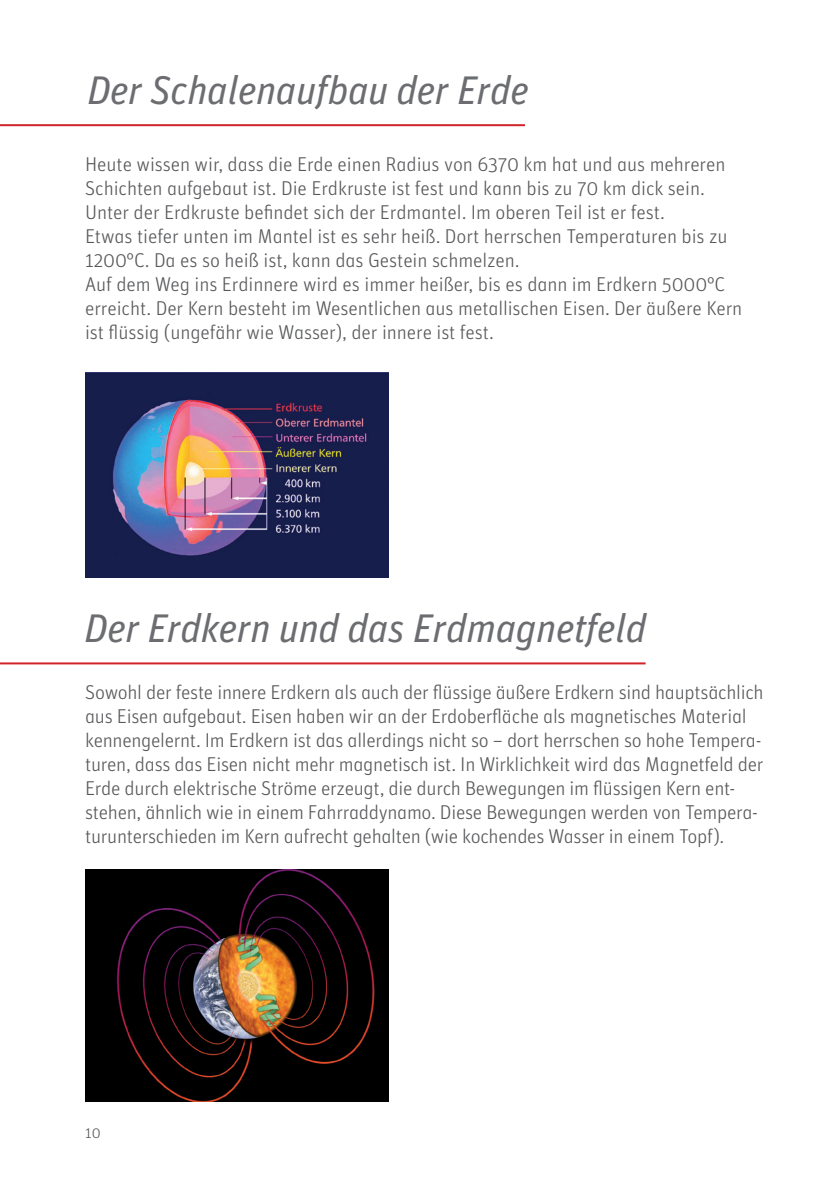
<style>
.page{position:relative;width:840px;height:1191px;background:#fff}
.page>*{position:absolute;margin:0;border:0;box-sizing:border-box;transform-origin:0 0}
.t1{font:40px "Unit Regular Italic TF";letter-spacing:-.01em;color:#6c6d70}
.t2{font:20px/24px "Unit Light Alternate";letter-spacing:-.015em;color:#57585a}
.t3{font:15px "Unit Light Alternate";color:#57585a}
</style>
<div class="page">
<hr style="left:0;top:124px;width:524px;height:2px;background:#d1232a">
<img style="left:85px;top:373px;width:303px;height:204px">
<hr style="left:0;top:662px;width:645px;height:2px;background:#d1232a">
<img style="left:85px;top:869px;width:303px;height:232px">
<h1 class="t1" style="left:87px;top:65px;width:443px">Der Schalenaufbau der Erde</h1>
<p class="t2" style="left:85px;top:152px;width:658px">Heute wissen wir, dass die Erde einen Radius von 6370 km hat und aus mehreren Schichten aufgebaut ist. Die Erdkruste ist fest und kann bis zu 70 km dick sein.<br>Unter der Erdkruste befindet sich der Erdmantel. Im oberen Teil ist er fest.<br>Etwas tiefer unten im Mantel ist es sehr heiß. Dort herrschen Temperaturen bis zu 1200°C. Da es so heiß ist, kann das Gestein schmelzen.<br>Auf dem Weg ins Erdinnere wird es immer heißer, bis es dann im Erdkern 5000°C erreicht. Der Kern besteht im Wesentlichen aus metallischen Eisen. Der äußere Kern ist flüssig (ungefähr wie Wasser), der innere ist fest.</p>
<h1 class="t1" style="left:84px;top:603px;width:563px">Der Erdkern und das Erdmagnetfeld</h1>
<p class="t2" style="left:85px;top:680px;width:679px">Sowohl der feste innere Erdkern als auch der flüssige äußere Erdkern sind hauptsächlich aus Eisen aufgebaut. Eisen haben wir an der Erdoberfläche als magnetisches Material kennengelernt. Im Erdkern ist das allerdings nicht so – dort herrschen so hohe Tempera&shy;turen, dass das Eisen nicht mehr magnetisch ist. In Wirklichkeit wird das Magnetfeld der Erde durch elektrische Ströme erzeugt, die durch Bewegungen im flüssigen Kern ent&shy;stehen, ähnlich wie in einem Fahrraddynamo. Diese Bewegungen werden von Tempera&shy;turunterschieden im Kern aufrecht gehalten (wie kochendes Wasser in einem Topf).</p>
<p class="t3" style="left:85px;top:1124px;width:17px">10</p>
</div>
